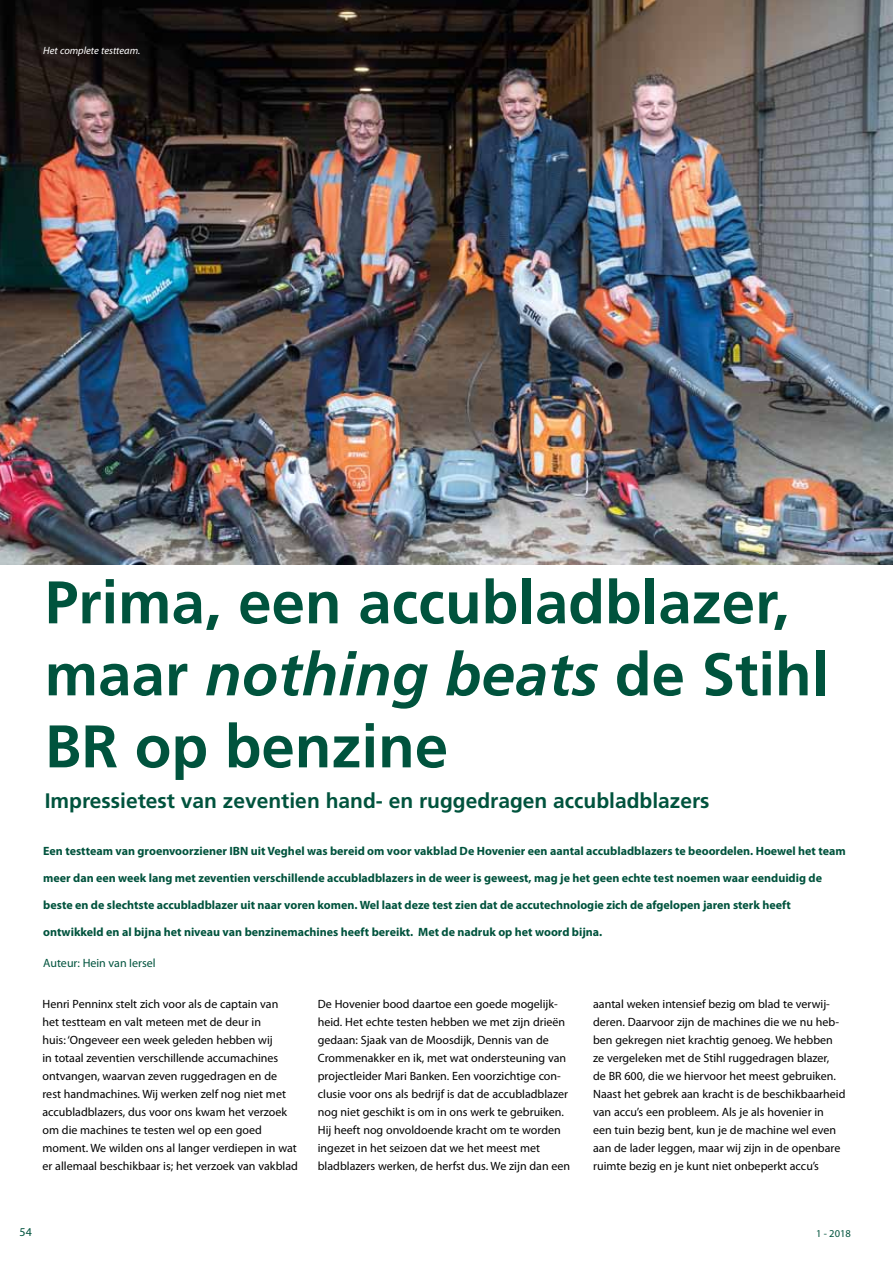
<style>
.page{position:relative;width:893px;height:1263px;background:#fff}
.page>*{position:absolute;margin:0;border:0;box-sizing:border-box;transform-origin:0 0}
.t1{font:700 60px/72px "Frutiger";color:#00533d}
.t2{font:700 21px "Frutiger";color:#00533d}
.t3{font:12px/18px "Myriad Pro";color:#000}
.t4{font:700 12px "Myriad Pro";color:#00533d}
.t5{font:12px "Myriad Pro";color:#00533d}
.t6{font:italic 10.5px "Myriad Pro";color:#fff}
.t7{font:10.5px "Myriad Pro";color:#00533d}
.s1{font-style:italic}
</style>
<div class="page">
<img style="left:0;top:0;width:893px;height:565px">
<p class="t6" style="left:43px;top:44px;width:99px">Het complete testteam.</p>
<h1 class="t1" style="left:45px;top:566px;width:785px">Prima, een accubladblazer, maar <span class="s1">nothing beats</span> de Stihl<br>BR op benzine</h1>
<h2 class="t2" style="left:45px;top:788px;width:666px">Impressietest van zeventien hand- en ruggedragen accubladblazers</h2>
<p class="t4" style="left:43px;top:843px;width:804px">Een testteam van groenvoorziener IBN uit Veghel was bereid om voor vakblad De Hovenier een aantal accubladblazers te beoordelen. Hoewel het team</p>
<p class="t4" style="left:43px;top:870px;width:780px">meer dan een week lang met zeventien verschillende accubladblazers in de weer is geweest, mag je het geen echte test noemen waar eenduidig de</p>
<p class="t4" style="left:43px;top:897px;width:749px">beste en de slechtste accubladblazer uit naar voren komen. Wel laat deze test zien dat de accutechnologie zich de afgelopen jaren sterk heeft</p>
<p class="t4" style="left:43px;top:924px;width:561px">ontwikkeld en al bijna het niveau van benzinemachines heeft bereikt. Met de nadruk op het woord bijna.</p>
<p class="t5" style="left:43px;top:956px;width:114px">Auteur: Hein van Iersel</p>
<p class="t3" style="left:43px;top:995px;width:257px">Henri Penninx stelt zich voor als de captain van het testteam en valt meteen met de deur in<br>huis: ‘Ongeveer een week geleden hebben wij<br>in totaal zeventien verschillende accumachines ontvangen, waarvan zeven ruggedragen en de rest handmachines. Wij werken zelf nog niet met accubladblazers, dus voor ons kwam het verzoek om die machines te testen wel op een goed moment. We wilden ons al langer verdiepen in wat er allemaal beschikbaar is; het verzoek van vakblad</p>
<p class="t3" style="left:318px;top:995px;width:254px">De Hovenier bood daartoe een goede mogelijk&shy;heid. Het echte testen hebben we met zijn drieën gedaan: Sjaak van de Moosdijk, Dennis van de Crommenakker en ik, met wat ondersteuning van projectleider Mari Banken. Een voorzichtige con&shy;clusie voor ons als bedrijf is dat de accubladblazer nog niet geschikt is om in ons werk te gebruiken.<br>Hij heeft nog onvoldoende kracht om te worden ingezet in het seizoen dat we het meest met bladblazers werken, de herfst dus. We zijn dan een</p>
<p class="t3" style="left:593px;top:995px;width:254px">aantal weken intensief bezig om blad te verwij&shy;deren. Daarvoor zijn de machines die we nu heb&shy;ben gekregen niet krachtig genoeg. We hebben ze vergeleken met de Stihl ruggedragen blazer,<br>de BR 600, die we hiervoor het meest gebruiken.<br>Naast het gebrek aan kracht is de beschikbaarheid van accu’s een probleem. Als je als hovenier in een tuin bezig bent, kun je de machine wel even aan de lader leggen, maar wij zijn in de openbare ruimte bezig en je kunt niet onbeperkt accu’s</p>
<p class="t5" style="left:20px;top:1224px;width:14px">54</p>
<p class="t7" style="left:816px;top:1227px;width:36px">1 - 2018</p>
</div>
